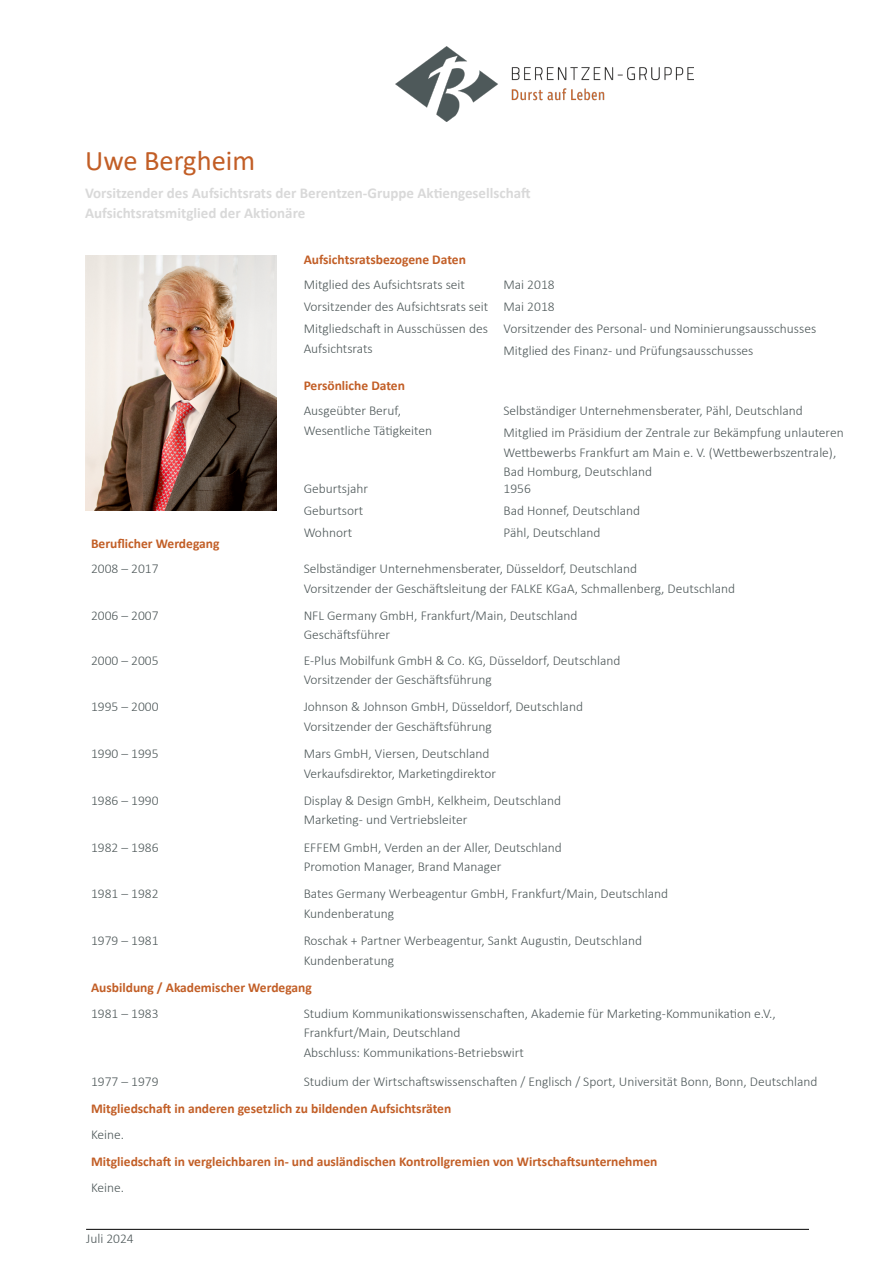
<style>
.page{position:relative;width:893px;height:1263px;background:#fff}
.page>*{position:absolute;margin:0;border:0;box-sizing:border-box;transform-origin:0 0}
.t1{font:28.5px "Calibri";color:#c25e26}
.t2{font:700 15px/19.5px "Calibri";color:#d9d9d9}
.t3{font:300 13.5px/19.5px "Calibri";color:#4e5859}
.t4{font:700 13.5px "Calibri";color:#c25e26}
</style>
<div class="page">
<img style="left:395px;top:47px;width:299px;height:74px">
<hr style="left:86px;top:1229px;width:723px;height:1px;background:#000">
<img style="left:85px;top:255px;width:191px;height:255px">
<h1 class="t1" style="left:85px;top:141px;width:172px">Uwe Bergheim</h1>
<p class="t2" style="left:85px;top:183px;width:447px">Vorsitzender des Aufsichtsrats der Berentzen-Gruppe Aktiengesellschaft<br>Aufsichtsratsmitglied der Aktionäre</p>
<p class="t4" style="left:304px;top:250px;width:164px">Aufsichtsratsbezogene Daten</p>
<p class="t3" style="left:304px;top:275px;width:163px">Mitglied des Aufsichtsrats seit</p>
<p class="t3" style="left:304px;top:273px;width:253px;line-height:22.2px;text-align:justify;text-indent:200px">Mai 2018<br>Vorsitzender des Aufsichtsrats seit Mai 2018<br>Mitgliedschaft in Ausschüssen des</p>
<p class="t3" style="left:304px;top:338px;width:71px">Aufsichtsrats</p>
<p class="t3" style="left:503px;top:317px;width:314px;line-height:22.2px">Vorsitzender des Personal- und Nominierungsausschusses<br>Mitglied des Finanz- und Prüfungsausschusses</p>
<p class="t4" style="left:304px;top:376px;width:103px">Persönliche Daten</p>
<p class="t3" style="left:304px;top:401px;width:130px">Ausgeübter Beruf,<br>Wesentliche Tätigkeiten</p>
<p class="t3" style="left:503px;top:400px;width:342px;line-height:22.2px">Selbständiger Unternehmensberater, Pähl, Deutschland<br>Mitglied im Präsidium der Zentrale zur Bekämpfung unlauteren</p>
<p class="t3" style="left:503px;top:442px;width:334px">Wettbewerbs Frankfurt am Main e. V. (Wettbewerbszentrale),<br>Bad Homburg, Deutschland</p>
<p class="t3" style="left:304px;top:478px;width:66px">Geburtsjahr</p>
<p class="t3" style="left:503px;top:478px;width:29px">1956</p>
<p class="t3" style="left:304px;top:500px;width:61px">Geburtsort</p>
<p class="t3" style="left:503px;top:500px;width:138px">Bad Honnef, Deutschland</p>
<p class="t3" style="left:304px;top:522px;width:50px">Wohnort</p>
<p class="t3" style="left:503px;top:522px;width:98px">Pähl, Deutschland</p>
<p class="t4" style="left:91px;top:534px;width:130px">Beruflicher Werdegang</p>
<p class="t3" style="left:91px;top:559px;width:69px">2008 – 2017</p>
<p class="t3" style="left:304px;top:559px;width:433px">Selbständiger Unternehmensberater, Düsseldorf, Deutschland<br>Vorsitzender der Geschäftsleitung der FALKE KGaA, Schmallenberg, Deutschland</p>
<p class="t3" style="left:91px;top:606px;width:69px">2006 – 2007</p>
<p class="t3" style="left:304px;top:606px;width:275px">NFL Germany GmbH, Frankfurt/Main, Deutschland<br>Geschäftsführer</p>
<p class="t3" style="left:91px;top:650px;width:69px">2000 – 2005</p>
<p class="t3" style="left:304px;top:650px;width:318px">E-Plus Mobilfunk GmbH &amp; Co. KG, Düsseldorf, Deutschland<br>Vorsitzender der Geschäftsführung</p>
<p class="t3" style="left:91px;top:697px;width:69px">1995 – 2000</p>
<p class="t3" style="left:304px;top:697px;width:281px">Johnson &amp; Johnson GmbH, Düsseldorf, Deutschland<br>Vorsitzender der Geschäftsführung</p>
<p class="t3" style="left:91px;top:744px;width:69px">1990 – 1995</p>
<p class="t3" style="left:304px;top:744px;width:194px">Mars GmbH, Viersen, Deutschland<br>Verkaufsdirektor, Marketingdirektor</p>
<p class="t3" style="left:91px;top:790px;width:69px">1986 – 1990</p>
<p class="t3" style="left:304px;top:790px;width:259px">Display &amp; Design GmbH, Kelkheim, Deutschland<br>Marketing- und Vertriebsleiter</p>
<p class="t3" style="left:91px;top:837px;width:69px">1982 – 1986</p>
<p class="t3" style="left:304px;top:837px;width:260px">EFFEM GmbH, Verden an der Aller, Deutschland<br>Promotion Manager, Brand Manager</p>
<p class="t3" style="left:91px;top:884px;width:69px">1981 – 1982</p>
<p class="t3" style="left:304px;top:884px;width:366px">Bates Germany Werbeagentur GmbH, Frankfurt/Main, Deutschland<br>Kundenberatung</p>
<p class="t3" style="left:91px;top:931px;width:69px">1979 – 1981</p>
<p class="t3" style="left:304px;top:931px;width:340px">Roschak + Partner Werbeagentur, Sankt Augustin, Deutschland<br>Kundenberatung</p>
<p class="t4" style="left:91px;top:978px;width:222px">Ausbildung / Akademischer Werdegang</p>
<p class="t3" style="left:91px;top:1003px;width:69px">1981 – 1983</p>
<p class="t3" style="left:304px;top:1003px;width:474px">Studium Kommunikationswissenschaften, Akademie für Marketing-Kommunikation e.V.,<br>Frankfurt/Main, Deutschland<br>Abschluss: Kommunikations-Betriebswirt</p>
<p class="t3" style="left:91px;top:1071px;width:69px">1977 – 1979</p>
<p class="t3" style="left:304px;top:1071px;width:515px">Studium der Wirtschaftswissenschaften / Englisch / Sport, Universität Bonn, Bonn, Deutschland</p>
<p class="t4" style="left:91px;top:1099px;width:362px">Mitgliedschaft in anderen gesetzlich zu bildenden Aufsichtsräten</p>
<p class="t3" style="left:91px;top:1124px;width:35px">Keine.</p>
<p class="t4" style="left:91px;top:1152px;width:568px">Mitgliedschaft in vergleichbaren in- und ausländischen Kontrollgremien von Wirtschaftsunternehmen</p>
<p class="t3" style="left:91px;top:1177px;width:35px">Keine.</p>
<p class="t3" style="left:86px;top:1229px;width:49px">Juli 2024</p>
</div>
